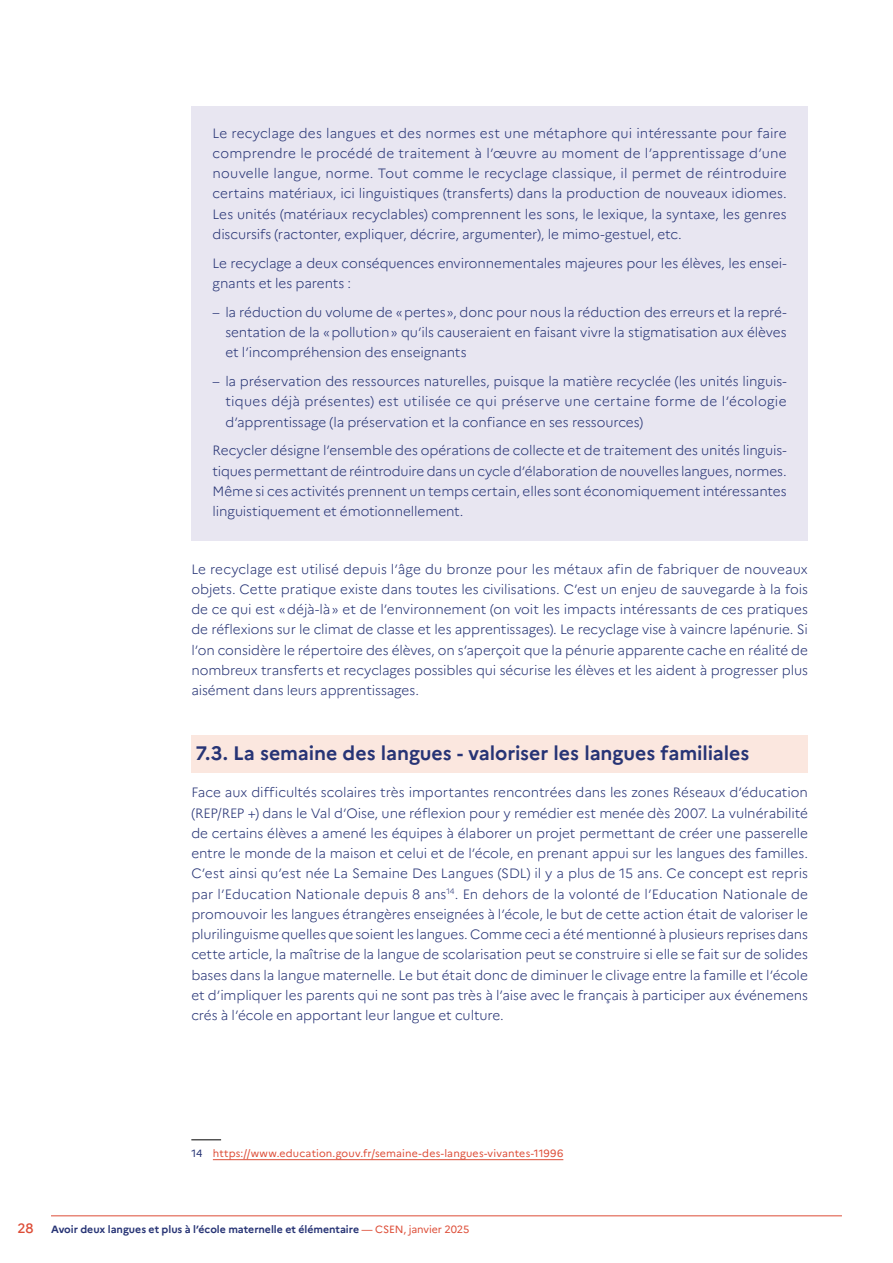
<style>
.page{position:relative;width:893px;height:1263px;background:#fff}
.page>*{position:absolute;margin:0;border:0;box-sizing:border-box;transform-origin:0 0}
.Intertitre_niv2{font:700 19.5px "Marianne";letter-spacing:-.005em;color:#273475}
.Texte_courant{font:300 13.5px/20.2px "Marianne";letter-spacing:-.01em;color:#273475;text-align:justify}
.encadré_bleu_texte_sans_titre{font:300 13.5px/20.2px "Marianne";letter-spacing:-.01em;color:#273475;text-align:justify}
.encadré_bleu_texte{font:300 13.5px/20.2px "Marianne";letter-spacing:-.005em;color:#273475}
.t1{font:500 13.5px "Marianne";color:#dd4d37}
.t2{font:700 10.5px "Marianne";color:#273475}
.Note{font:10.5px "Marianne";letter-spacing:.015em;color:#dd4d37}
.s1{color:#273475}
.s2{font-weight:400;color:#dd4d37}
</style>
<div class="page">
<hr style="left:51px;top:1215px;width:791px;height:1px;background:#dd4d37">
<div style="left:191px;top:106px;width:617px;height:158px;background:#e8e6f1"></div>
<div style="left:191px;top:236px;width:617px;height:77px;background:#e8e6f1"></div>
<div style="left:191px;top:285px;width:617px;height:97px;background:#e8e6f1"></div>
<div style="left:191px;top:355px;width:617px;height:96px;background:#e8e6f1"></div>
<div style="left:191px;top:424px;width:617px;height:117px;background:#e8e6f1"></div>
<div style="left:191px;top:735px;width:617px;height:38px;background:#fbe7df"></div>
<hr style="left:191px;top:1139px;width:30px;height:1px;background:#000">
<hr style="left:213px;top:1159px;width:350px;height:1px;background:#dd4d37">
<p class="encadré_bleu_texte_sans_titre" style="left:213px;top:123px;width:576px">Le recyclage des langues et des normes est une métaphore qui intéressante pour faire comprendre le procédé de traitement à l’œuvre au moment de l’apprentissage d’une nouvelle langue, norme. Tout comme le recyclage classique, il permet de réintroduire certains matériaux, ici linguistiques (transferts) dans la production de nouveaux idiomes.<br>Les unités (matériaux recyclables) comprennent les sons, le lexique, la syntaxe, les genres discursifs (ractonter, expliquer, décrire, argumenter), le mimo-gestuel, etc.</p>
<p class="encadré_bleu_texte" style="left:213px;top:253px;width:576px">Le recyclage a deux conséquences environnementales majeures pour les élèves, les ensei&shy;gnants et les parents :</p>
<p class="Texte_courant" style="left:225px;top:302px;width:563px;text-indent:-13px">– la réduction du volume de «pertes», donc pour nous la réduction des erreurs et la repré&shy;sentation de la «pollution» qu’ils causeraient en faisant vivre la stigmatisation aux élèves et l’incompréhension des enseignants</p>
<p class="Texte_courant" style="left:225px;top:371px;width:563px;text-indent:-13px">– la préservation des ressources naturelles, puisque la matière recyclée (les unités linguis&shy;tiques déjà présentes) est utilisée ce qui préserve une certaine forme de l’écologie d’apprentissage (la préservation et la confiance en ses ressources)</p>
<p class="encadré_bleu_texte" style="left:213px;top:440px;width:576px;text-align:justify">Recycler désigne l’ensemble des opérations de collecte et de traitement des unités linguis&shy;tiques permettant de réintroduire dans un cycle d’élaboration de nouvelles langues, normes.<br>Même si ces activités prennent un temps certain, elles sont économiquement intéressantes linguistiquement et émotionnellement.</p>
<p class="Texte_courant" style="left:191px;top:558px;width:618px">Le recyclage est utilisé depuis l’âge du bronze pour les métaux afin de fabriquer de nouveaux objets. Cette pratique existe dans toutes les civilisations. C’est un enjeu de sauvegarde à la fois de ce qui est «déjà-là» et de l’environnement (on voit les impacts intéressants de ces pratiques de réflexions sur le climat de classe et les apprentissages). Le recyclage vise à vaincre lapénurie. Si l’on considère le répertoire des élèves, on s’aperçoit que la pénurie apparente cache en réalité de nombreux transferts et recyclages possibles qui sécurise les élèves et les aident à progresser plus aisément dans leurs apprentissages.</p>
<p class="Intertitre_niv2" style="left:196px;top:741px;width:555px">7.3. La semaine des langues - valoriser les langues familiales</p>
<p class="Texte_courant" style="left:191px;top:782px;width:618px">Face aux difficultés scolaires très importantes rencontrées dans les zones Réseaux d’éducation (REP/REP +) dans le Val d’Oise, une réflexion pour y remédier est menée dès 2007. La vulnérabilité de certains élèves a amené les équipes à élaborer un projet permettant de créer une passerelle entre le monde de la maison et celui et de l’école, en prenant appui sur les langues des familles.<br>C’est ainsi qu’est née La Semaine Des Langues (SDL) il y a plus de 15 ans. Ce concept est repris par l’Education Nationale depuis 8 ans<sup>14</sup>. En dehors de la volonté de l’Education Nationale de promouvoir les langues étrangères enseignées à l’école, le but de cette action était de valoriser le plurilinguisme quelles que soient les langues. Comme ceci a été mentionné à plusieurs reprises dans cette article, la maîtrise de la langue de scolarisation peut se construire si elle se fait sur de solides bases dans la langue maternelle. Le but était donc de diminuer le clivage entre la famille et l’école et d’impliquer les parents qui ne sont pas très à l’aise avec le français à participer aux événemens crés à l’école en apportant leur langue et culture.</p>
<p class="Note" style="left:191px;top:1146px;width:373px"><span class="s1">14</span> https://www.education.gouv.fr/semaine-des-langues-vivantes-11996</p>
<p class="t1" style="left:17px;top:1220px;width:18px">28</p>
<p class="t2" style="left:51px;top:1223px;width:420px">Avoir deux langues et plus à l’école maternelle et élémentaire <span class="s2">— CSEN, janvier 2025</span></p>
</div>
